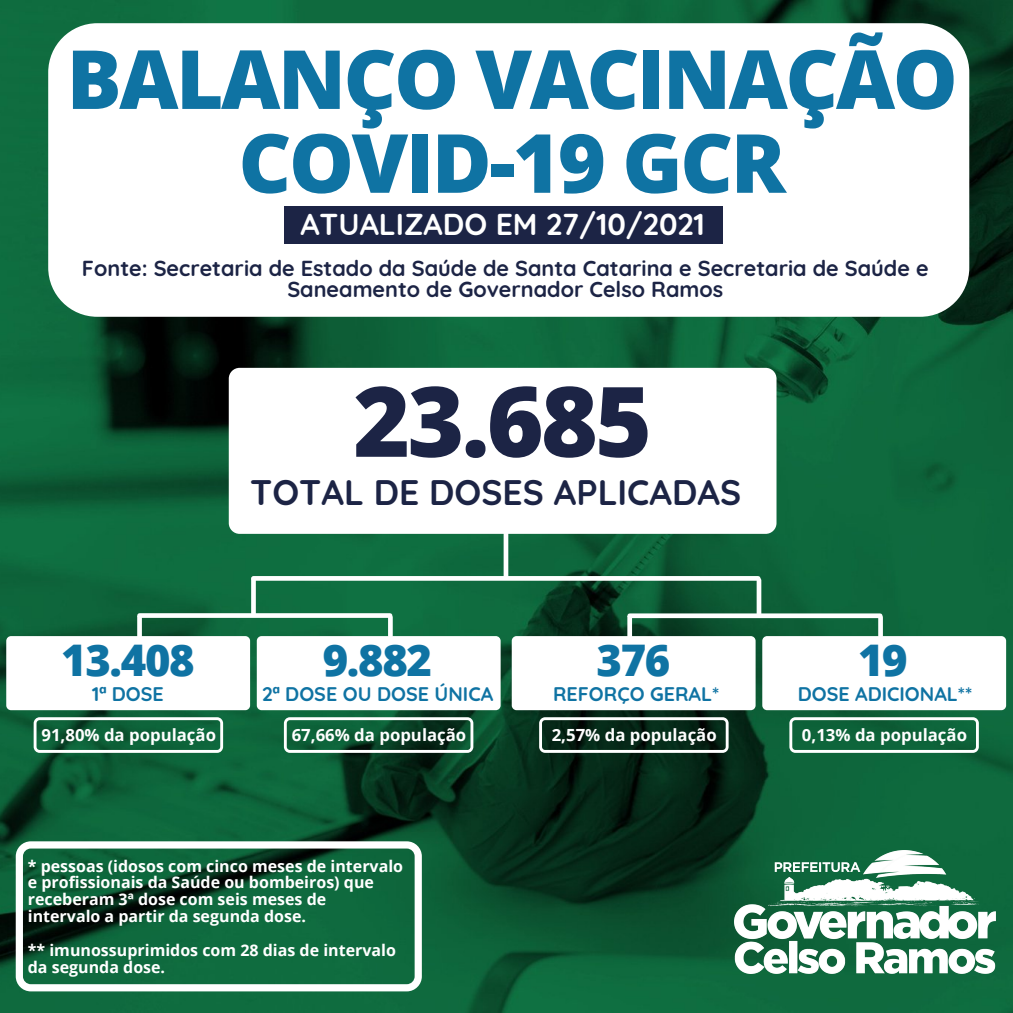
<style>
.page{position:relative;width:1013px;height:1013px;background:#fff}
.page>*{position:absolute;margin:0;border:0;box-sizing:border-box;transform-origin:0 0}
.t1{font:800 97.25px "Open Sans";color:#1c2445}
.t2{font:800 81.62px/83.9px "Open Sans";letter-spacing:-.03em;color:#0f73a3;text-align:center}
.t3{font:800 43.5px "Open Sans";letter-spacing:-.03em;color:#0f73a3}
.t4{font:700 35.38px "Quicksand";color:#1c2445}
.t5{font:700 30.12px "Quicksand";color:#fff}
.t6{font:700 21.62px/20.6px "Quicksand";color:#1c2445;text-align:center}
.t7{font:700 19.62px "Quicksand";color:#0f73a3}
.t8{font:700 16.75px "Open Sans";color:#fff}
.t9{font:700 16px/16.9px "Open Sans";color:#fff}
</style>
<div class="page">
<img style="left:0;top:0;width:1012px;height:1012px">
<img style="left:734px;top:850px;width:261px;height:123px">
<div style="left:48px;top:23px;width:921px;height:294px;background:#fff;border-radius:49px"></div>
<div style="left:229px;top:368px;width:547px;height:166px;background:#fff;border-radius:11px"></div>
<div style="left:139px;top:613px;width:251px;height:5px;background:#fff"></div>
<div style="left:503px;top:456px;width:5px;height:122px;background:#fff"></div>
<div style="left:6px;top:636px;width:244px;height:74px;background:#fff;border-radius:5px"></div>
<div style="left:257px;top:636px;width:243px;height:74px;background:#fff;border-radius:5px"></div>
<div style="left:388px;top:617px;width:5px;height:19px;background:#fff"></div>
<div style="left:137px;top:615px;width:5px;height:24px;background:#fff"></div>
<svg style="left:34px;top:717px;width:189px;height:36px;background:#387c5b"></svg>
<svg style="left:284px;top:717px;width:189px;height:36px;background:#366b52"></svg>
<div style="left:511px;top:636px;width:244px;height:74px;background:#fff;border-radius:5px"></div>
<div style="left:762px;top:636px;width:244px;height:74px;background:#fff;border-radius:5px"></div>
<svg style="left:539px;top:717px;width:189px;height:36px;background:#324b3f"></svg>
<svg style="left:789px;top:717px;width:189px;height:36px;background:#387e5c"></svg>
<div style="left:629px;top:613px;width:251px;height:5px;background:#fff"></div>
<svg style="left:878px;top:617px;width:4px;height:19px"></svg>
<div style="left:627px;top:616px;width:5px;height:23px;background:#fff"></div>
<hr style="left:253px;top:576px;width:505px;height:4px;background:#fff">
<div style="left:251px;top:579px;width:5px;height:35px;background:#fff"></div>
<div style="left:756px;top:580px;width:5px;height:35px;background:#fff"></div>
<div style="left:284px;top:206px;width:439px;height:38px;background:#1c2445"></div>
<svg style="left:16px;top:841px;width:406px;height:150px;background:#2a6f4e"></svg>
<p class="t2" style="left:67px;top:35px;width:892px">BALANÇO VACINAÇÃO<br>COVID-19 GCR</p>
<p class="t5" style="left:300px;top:205px;width:406px">ATUALIZADO EM 27/10/2021</p>
<p class="t6" style="left:82px;top:257px;width:848px">Fonte: Secretaria de Estado da Saúde de Santa Catarina e Secretaria de Saúde e<br>Saneamento de Governador Celso Ramos</p>
<p class="t1" style="left:353px;top:353px;width:300px">23.685</p>
<p class="t4" style="left:250px;top:470px;width:492px">TOTAL DE DOSES APLICADAS</p>
<p class="t3" style="left:61px;top:629px;width:135px">13.408</p>
<p class="t7" style="left:92px;top:681px;width:73px">1ª DOSE</p>
<p class="t3" style="left:323px;top:629px;width:111px">9.882</p>
<p class="t7" style="left:262px;top:681px;width:232px">2ª DOSE OU DOSE ÚNICA</p>
<p class="t8" style="left:41px;top:722px;width:176px">91,80% da população</p>
<p class="t8" style="left:292px;top:722px;width:176px">67,66% da população</p>
<p class="t9" style="left:28px;top:857px;width:377px">* pessoas (idosos com cinco meses de intervalo</p>
<p class="t9" style="left:28px;top:873px;width:348px">e profissionais da Saúde ou bombeiros) que receberam 3ª dose com seis meses de</p>
<p class="t9" style="left:28px;top:907px;width:280px">intervalo a partir da segunda dose.</p>
<p class="t9" style="left:28px;top:941px;width:370px">** imunossuprimidos com 28 dias de intervalo</p>
<p class="t9" style="left:28px;top:958px;width:139px">da segunda dose.</p>
<p class="t3" style="left:596px;top:629px;width:75px">376</p>
<p class="t3" style="left:858px;top:629px;width:51px">19</p>
<p class="t7" style="left:553px;top:681px;width:168px">REFORÇO GERAL*</p>
<p class="t7" style="left:797px;top:681px;width:176px">DOSE ADICIONAL**</p>
<p class="t8" style="left:551px;top:722px;width:166px">2,57% da população</p>
<p class="t8" style="left:802px;top:722px;width:166px">0,13% da população</p>
</div>
